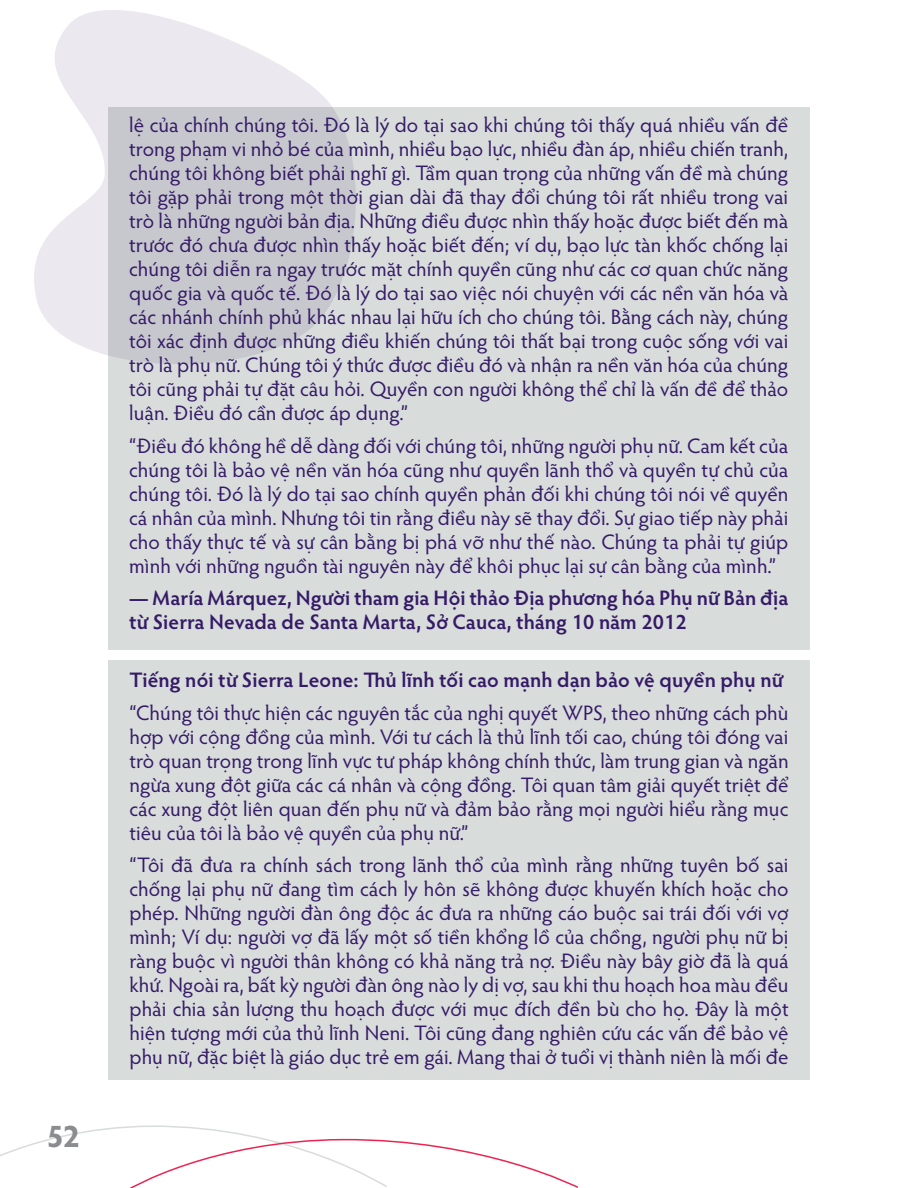
<style>
.page{position:relative;width:918px;height:1188px;background:#fff}
.page>*{position:absolute;margin:0;border:0;box-sizing:border-box;transform-origin:0 0}
.t1{font:700 31.5px "Hypatia Sans Pro";color:#8a8c8f}
.BodyText_01{font:21px/24px "Hypatia Sans Pro";letter-spacing:.005em;color:#351a67;text-align:justify}
.BodyText_01-2{font:600 21px/24px "Hypatia Sans Pro";letter-spacing:.005em;color:#351a67}
</style>
<div class="page">
<svg style="left:34px;top:10px;width:298px;height:345px;fill:#ebe8f0"></svg>
<svg style="left:0;top:1125px;width:579px;height:63px"></svg>
<svg style="left:108px;top:107px;width:702px;height:543px;background:#d5d8d9"></svg>
<div style="left:108px;top:660px;width:702px;height:420px;background:#d8dcdb"></div>
<h1 class="t1" style="left:47px;top:1113px;width:34px">52</h1>
<p class="BodyText_01" style="left:129px;top:112px;width:661px">lệ của chính chúng tôi. Đó là lý do tại sao khi chúng tôi thấy quá nhiều vấn đề trong phạm vi nhỏ bé của mình, nhiều bạo lực, nhiều đàn áp, nhiều chiến tranh, chúng tôi không biết phải nghĩ gì. Tầm quan trọng của những vấn đề mà chúng tôi gặp phải trong một thời gian dài đã thay đổi chúng tôi rất nhiều trong vai trò là những người bản địa. Những điều được nhìn thấy hoặc được biết đến mà trước đó chưa được nhìn thấy hoặc biết đến; ví dụ, bạo lực tàn khốc chống lại chúng tôi diễn ra ngay trước mặt chính quyền cũng như các cơ quan chức năng quốc gia và quốc tế. Đó là lý do tại sao việc nói chuyện với các nền văn hóa và các nhánh chính phủ khác nhau lại hữu ích cho chúng tôi. Bằng cách này, chúng tôi xác định được những điều khiến chúng tôi thất bại trong cuộc sống với vai trò là phụ nữ. Chúng tôi ý thức được điều đó và nhận ra nền văn hóa của chúng tôi cũng phải tự đặt câu hỏi. Quyền con người không thể chỉ là vấn đề để thảo luận. Điều đó cần được áp dụng.”</p>
<p class="BodyText_01" style="left:129px;top:433px;width:661px">“Điều đó không hề dễ dàng đối với chúng tôi, những người phụ nữ. Cam kết của chúng tôi là bảo vệ nền văn hóa cũng như quyền lãnh thổ và quyền tự chủ của chúng tôi. Đó là lý do tại sao chính quyền phản đối khi chúng tôi nói về quyền cá nhân của mình. Nhưng tôi tin rằng điều này sẽ thay đổi. Sự giao tiếp này phải cho thấy thực tế và sự cân bằng bị phá vỡ như thế nào. Chúng ta phải tự giúp mình với những nguồn tài nguyên này để khôi phục lại sự cân bằng của mình.”</p>
<p class="BodyText_01-2" style="left:129px;top:585px;width:661px">— María Márquez, Người tham gia Hội thảo Địa phương hóa Phụ nữ Bản địa từ Sierra Nevada de Santa Marta, Sở Cauca, tháng 10 năm 2012</p>
<p class="BodyText_01-2" style="left:129px;top:667px;width:655px">Tiếng nói từ Sierra Leone: Thủ lĩnh tối cao mạnh dạn bảo vệ quyền phụ nữ</p>
<p class="BodyText_01" style="left:129px;top:700px;width:661px">“Chúng tôi thực hiện các nguyên tắc của nghị quyết WPS, theo những cách phù hợp với cộng đồng của mình. Với tư cách là thủ lĩnh tối cao, chúng tôi đóng vai trò quan trọng trong lĩnh vực tư pháp không chính thức, làm trung gian và ngăn ngừa xung đột giữa các cá nhân và cộng đồng. Tôi quan tâm giải quyết triệt để các xung đột liên quan đến phụ nữ và đảm bảo rằng mọi người hiểu rằng mục tiêu của tôi là bảo vệ quyền của phụ nữ.”</p>
<p class="BodyText_01" style="left:129px;top:852px;width:661px">“Tôi đã đưa ra chính sách trong lãnh thổ của mình rằng những tuyên bố sai chống lại phụ nữ đang tìm cách ly hôn sẽ không được khuyến khích hoặc cho phép. Những người đàn ông độc ác đưa ra những cáo buộc sai trái đối với vợ mình; Ví dụ: người vợ đã lấy một số tiền khổng lồ của chồng, người phụ nữ bị ràng buộc vì người thân không có khả năng trả nợ. Điều này bây giờ đã là quá khứ. Ngoài ra, bất kỳ người đàn ông nào ly dị vợ, sau khi thu hoạch hoa màu đều phải chia sản lượng thu hoạch được với mục đích đền bù cho họ. Đây là một hiện tượng mới của thủ lĩnh Neni. Tôi cũng đang nghiên cứu các vấn đề bảo vệ phụ nữ, đặc biệt là giáo dục trẻ em gái. Mang thai ở tuổi vị thành niên là mối đe</p>
</div>
